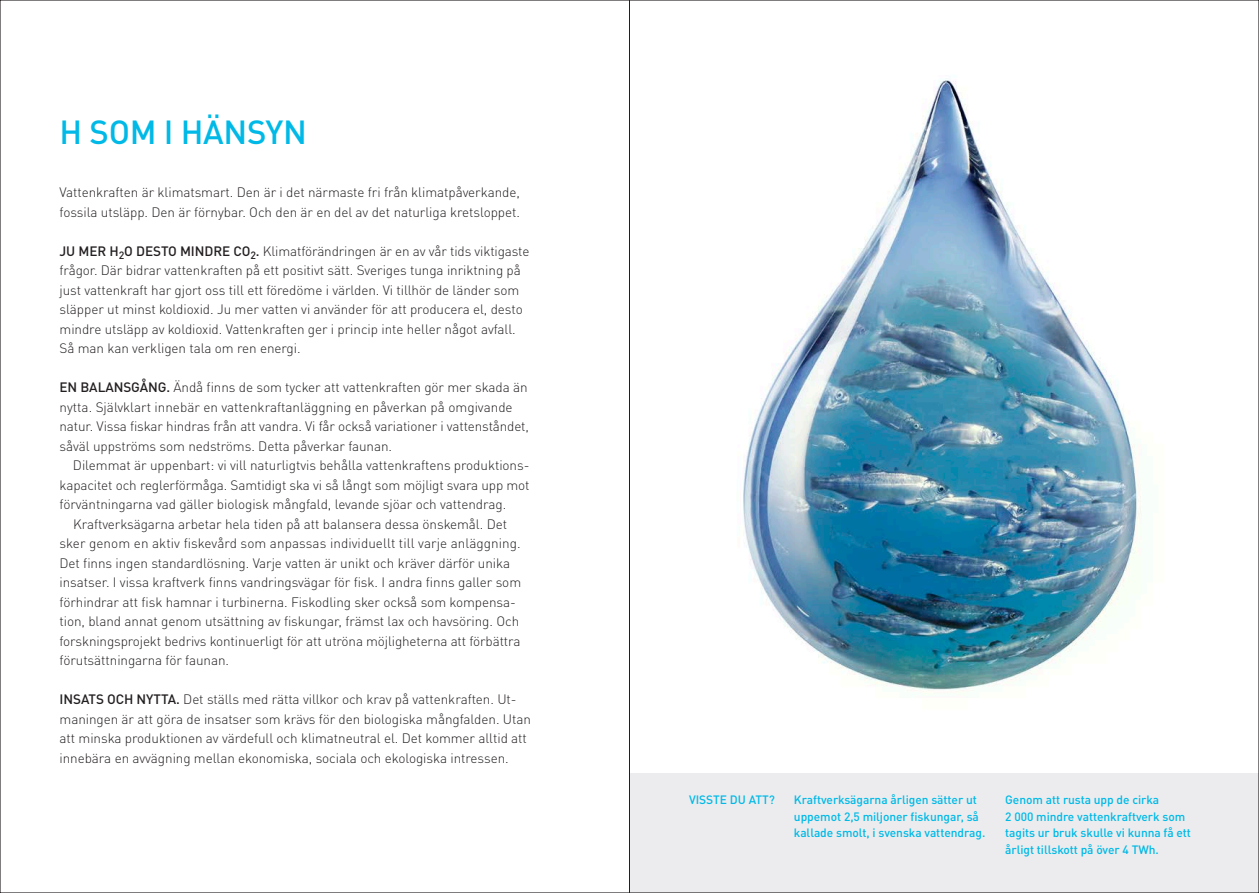
<style>
.page{position:relative;width:1259px;height:893px;background:#fff}
.page>*{position:absolute;margin:0;border:0;box-sizing:border-box;transform-origin:0 0}
.t1{font:500 33px "DINOT";letter-spacing:-.01em;color:#00b9e6}
.t2{font:300 13.5px/19.5px "DINOT";letter-spacing:-.005em;color:#231f20}
.t3{font:500 12px/16.5px "DINOT";letter-spacing:-.005em;color:#00b9e6}
.s1{font-weight:500}
</style>
<div class="page">
<img style="left:669px;top:80px;width:550px;height:694px">
<div style="left:629px;top:774px;width:630px;height:119px;background:#ececee"></div>
<hr style="left:629px;top:0;width:1px;height:893px;background:#231f20">
<p class="t1" style="left:60px;top:111px;width:249px">H SOM I HÄNSYN</p>
<p class="t2" style="left:60px;top:183px;width:462px">Vattenkraften är klimatsmart. Den är i det närmaste fri från klimatpåverkande, fossila utsläpp. Den är förnybar. Och den är en del av det naturliga kretsloppet.</p>
<p class="t2" style="left:60px;top:241px;width:471px"><span class="s1">JU MER H</span><sub>2</sub><span class="s1">O DESTO MINDRE CO</span><sub>2</sub><span class="s1">.</span> Klimatförändringen är en av vår tids viktigaste frågor. Där bidrar vattenkraften på ett positivt sätt. Sveriges tunga inriktning på just vattenkraft har gjort oss till ett föredöme i världen. Vi tillhör de länder som släpper ut minst koldioxid. Ju mer vatten vi använder för att producera el, desto mindre utsläpp av koldioxid. Vattenkraften ger i princip inte heller något avfall.<br>Så man kan verkligen tala om ren energi.</p>
<p class="t2" style="left:60px;top:378px;width:471px"><span class="s1">EN BALANSGÅNG.</span> Ändå finns de som tycker att vattenkraften gör mer skada än nytta. Självklart innebär en vattenkraftanläggning en påverkan på omgivande natur. Vissa fiskar hindras från att vandra. Vi får också variationer i vattenståndet, såväl uppströms som nedströms. Detta påverkar faunan.</p>
<p class="t2" style="left:60px;top:456px;width:471px;text-align:justify;text-indent:13px">Dilemmat är uppenbart: vi vill naturligtvis behålla vattenkraftens produktions&shy;kapacitet och reglerförmåga. Samtidigt ska vi så långt som möjligt svara upp mot förväntningarna vad gäller biologisk mångfald, levande sjöar och vattendrag.</p>
<p class="t2" style="left:60px;top:514px;width:463px;text-indent:14px">Kraftverksägarna arbetar hela tiden på att balansera dessa önskemål. Det sker genom en aktiv fiskevård som anpassas individuellt till varje anläggning.<br>Det finns ingen standardlösning. Varje vatten är unikt och kräver därför unika insatser. I vissa kraftverk finns vandringsvägar för fisk. I andra finns galler som förhindrar att fisk hamnar i turbinerna. Fiskodling sker också som kompensa&shy;tion, bland annat genom utsättning av fiskungar, främst lax och havsöring. Och forskningsprojekt bedrivs kontinuerligt för att utröna möjligheterna att förbättra förutsättningarna för faunan.</p>
<p class="t2" style="left:60px;top:690px;width:473px"><span class="s1">INSATS OCH NYTTA.</span> Det ställs med rätta villkor och krav på vattenkraften. Ut&shy;maningen är att göra de insatser som krävs för den biologiska mångfalden. Utan att minska produktionen av värdefull och klimatneutral el. Det kommer alltid att innebära en avvägning mellan ekonomiska, sociala och ekologiska intressen.</p>
<p class="t3" style="left:689px;top:791px;width:87px">VISSTE DU ATT?</p>
<p class="t3" style="left:794px;top:791px;width:193px">Kraftverksägarna årligen sätter ut uppemot 2,5 miljoner fiskungar, så kallade smolt, i svenska vattendrag.</p>
<p class="t3" style="left:1005px;top:791px;width:187px">Genom att rusta upp de cirka<br>2 000 mindre vattenkraftverk som tagits ur bruk skulle vi kunna få ett årligt tillskott på över 4 TWh.</p>
</div>
